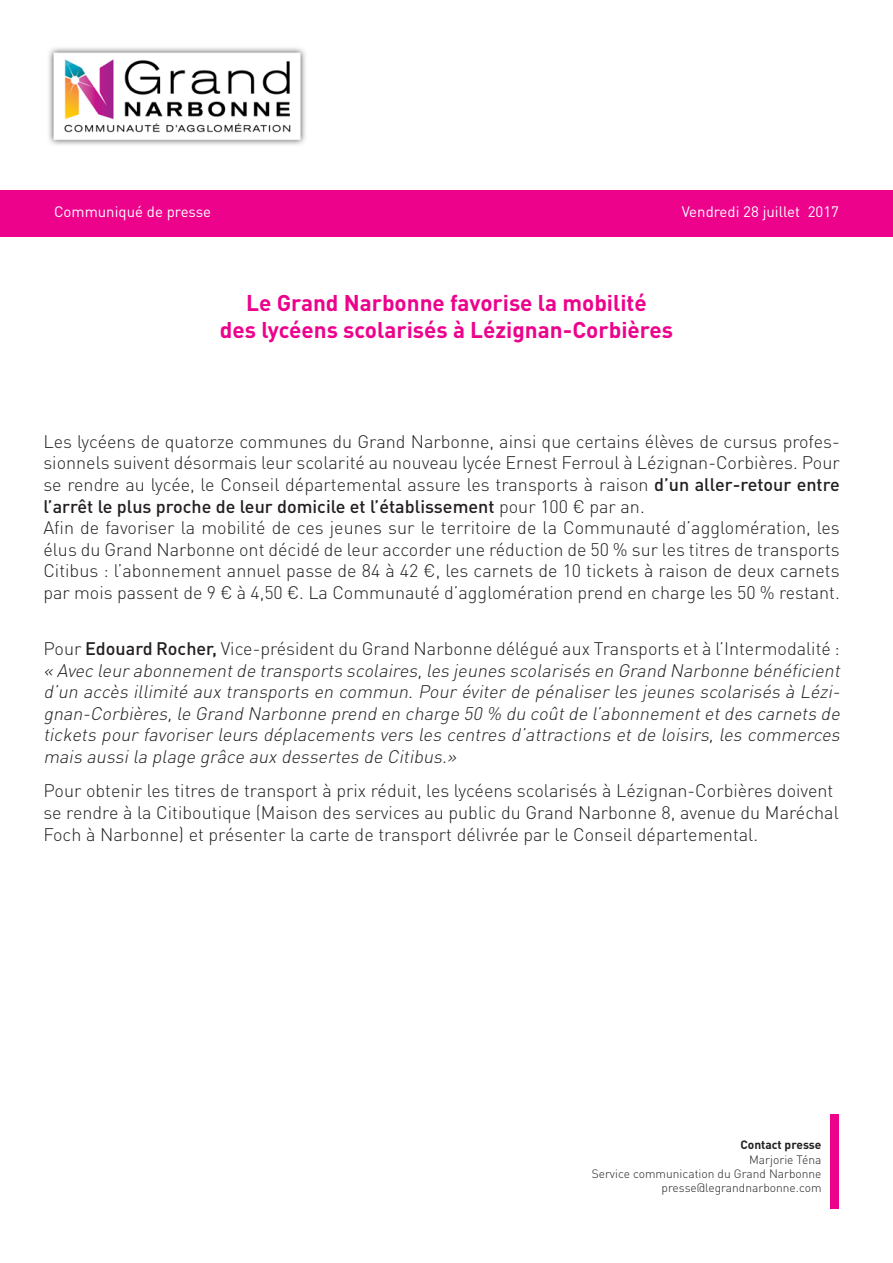
<style>
.page{position:relative;width:893px;height:1263px;background:#fff}
.page>*{position:absolute;margin:0;border:0;box-sizing:border-box;transform-origin:0 0}
.t1{font:700 22.5px "DIN Pro";color:#ed028c}
.t2{font:300 18px/21.6px "DIN Pro";color:#231f20;text-align:justify}
.t3{font:italic 300 18px/21.6px "DIN Pro";color:#231f20}
.t4{font:15px "DIN Pro";color:#fff}
.t5{font:300 12px "DIN Pro";color:#231f20}
.t6{font:700 12px "DIN Pro";color:#231f20}
.s1{font-weight:500}
.s2{font-style:normal}
.s3{font-weight:500;font-style:normal}
</style>
<div class="page">
<div style="left:0;top:190px;width:893px;height:47px;background:#ed028c"></div>
<img style="left:49px;top:48px;width:257px;height:97px">
<div style="left:831px;top:1114px;width:8px;height:95px;background:#ed028c"></div>
<p class="t4" style="left:54px;top:201px;width:159px">Communiqué de presse</p>
<p class="t4" style="left:682px;top:201px;width:159px">Vendredi 28 juillet 2017</p>
<p class="t1" style="left:246px;top:287px;width:402px">Le Grand Narbonne favorise la mobilité</p>
<p class="t1" style="left:220px;top:314px;width:455px">des lycéens scolarisés à Lézignan-Corbières</p>
<p class="t2" style="left:43px;top:430px;width:798px">Les lycéens de quatorze communes du Grand Narbonne, ainsi que certains élèves de cursus profes&shy;sionnels suivent désormais leur scolarité au nouveau lycée Ernest Ferroul à Lézignan-Corbières. Pour se rendre au lycée, le Conseil départemental assure les transports à raison <span class="s1">d’un aller-retour entre l’arrêt le plus proche de leur domicile et l’établissement</span> pour 100 € par an.</p>
<p class="t2" style="left:43px;top:516px;width:798px">Afin de favoriser la mobilité de ces jeunes sur le territoire de la Communauté d’agglomération, les élus du Grand Narbonne ont décidé de leur accorder une réduction de 50 % sur les titres de transports Citibus : l’abonnement annuel passe de 84 à 42 €, les carnets de 10 tickets à raison de deux carnets par mois passent de 9 € à 4,50 €. La Communauté d’agglomération prend en charge les 50 % restant.</p>
<p class="t3" style="left:43px;top:637px;width:802px"><span class="s2">Pour</span> <span class="s3">Edouard Rocher,</span> <span class="s2">Vice-président du Grand Narbonne délégué aux Transports et à l’Intermodalité : </span>« Avec leurabonnementde transports scolaires,les jeunes scolarisés en Grand Narbonne bénéficient d’un accès illimité aux transports en commun. Pour éviter de pénaliser les jeunes scolarisés à Lézi&shy;gnan-Corbières,le Grand Narbonne prend en charge 50 % du coûtde l’abonnementetdes carnets de tickets pour favoriser leurs déplacements vers les centres d’attractions et de loisirs, les commerces mais aussila plage grâce aux dessertes de Citibus.»</p>
<p class="t2" style="left:43px;top:779px;width:797px;text-align:left">Pour obtenir les titres de transport à prix réduit, les lycéens scolarisés à Lézignan-Corbières doivent se rendre à la Citiboutique (Maison des services au public du Grand Narbonne 8, avenue du Maréchal<br>Foch à Narbonne) et présenter la carte de transport délivrée par le Conseil départemental.</p>
<p class="t6" style="left:740px;top:1136px;width:83px">Contact presse</p>
<p class="t5" style="left:749px;top:1151px;width:74px">Marjorie Téna</p>
<p class="t5" style="left:592px;top:1165px;width:231px">Service communication du Grand Narbonne</p>
<p class="t5" style="left:662px;top:1180px;width:161px">presse@legrandnarbonne.com</p>
</div>
